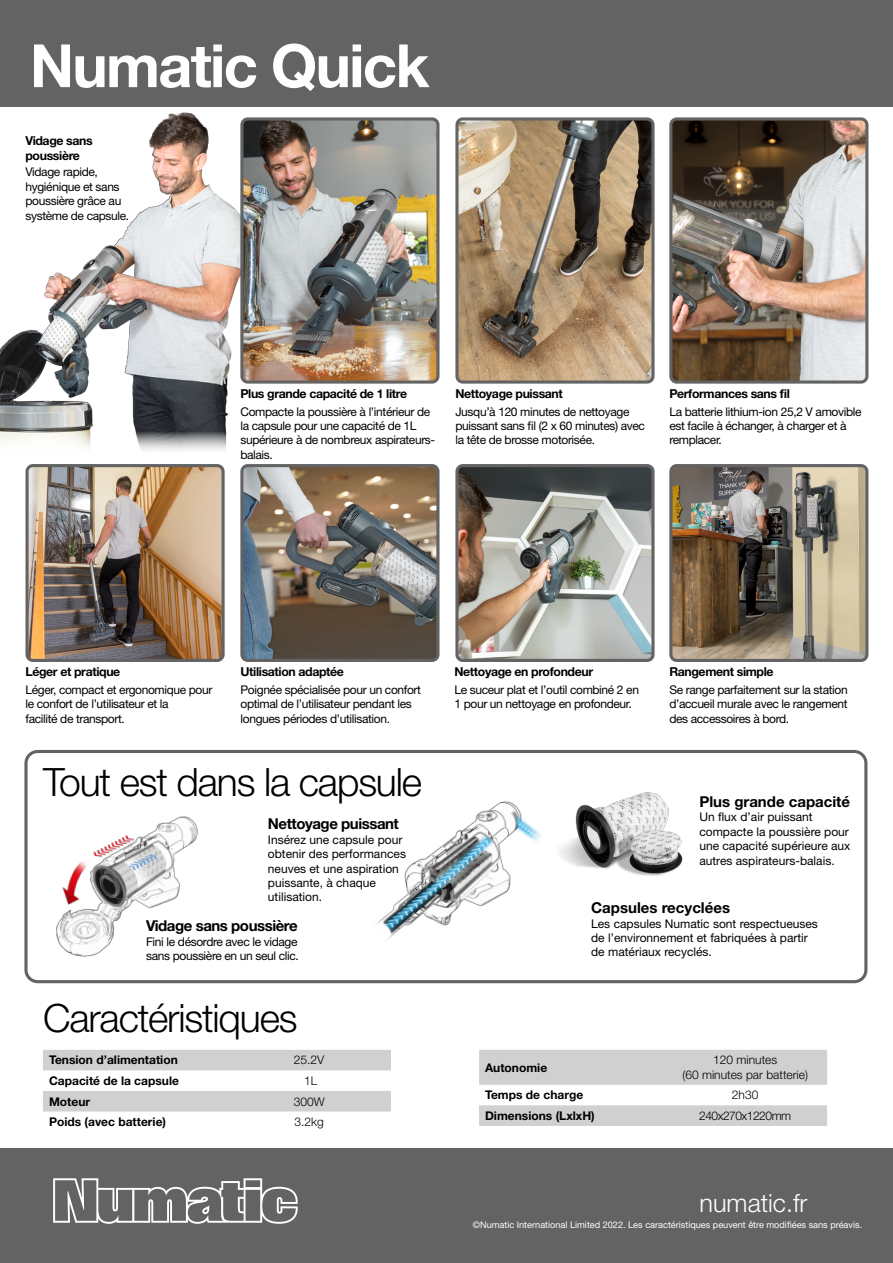
<style>
.page{position:relative;width:893px;height:1263px;background:#fff}
.page>*{position:absolute;margin:0;border:0;box-sizing:border-box;transform-origin:0 0}
.t1{font:700 59.7px "Helvetica Neue LT Pro";letter-spacing:-.03em;color:#fff}
.t2{font:300 39.15px "Helvetica Neue LT Pro";letter-spacing:-.03em;color:#000}
.t3{font:300 25.2px "Helvetica Neue LT Pro";color:#fff}
.t4{font:700 15px "Helvetica Neue LT Pro";letter-spacing:-.03em;color:#000}
.t5{font:700 15px "Helvetica Neue LT Pro";color:#000}
.t6{font:700 12.3px/14.7px "Helvetica Neue LT Pro";letter-spacing:-.03em;color:#000}
.t7{font:12px/14.4px "Helvetica Neue LT Pro";letter-spacing:-.03em;color:#000}
.t8{font:12px/14.4px "Helvetica Neue LT Pro";color:#000}
.t9{font:700 12px "Helvetica Neue LT Pro";color:#000}
.t10{font:300 12px/14.4px "Helvetica Neue LT Pro";color:#000;text-align:center}
.t11{font:300 12px "Helvetica Neue LT Pro";letter-spacing:-.04em;color:#000}
.t12{font:9.15px "Helvetica Neue LT Pro";color:#fff}
</style>
<div class="page">
<img style="left:0;top:106px;width:254px;height:344px">
<div style="left:24px;top:750px;width:843px;height:233px;border:3px solid #646363;border-radius:12px"></div>
<img style="left:30px;top:468px;width:191px;height:190px">
<div style="left:26px;top:464px;width:199px;height:198px;border:3px solid #646363;border-radius:6px"></div>
<img style="left:244px;top:121px;width:191px;height:259px">
<div style="left:240px;top:117px;width:199px;height:267px;border:3px solid #646363;border-radius:6px"></div>
<img style="left:244px;top:468px;width:191px;height:190px">
<div style="left:240px;top:464px;width:199px;height:198px;border:3px solid #646363;border-radius:6px"></div>
<img style="left:459px;top:121px;width:192px;height:259px">
<div style="left:455px;top:117px;width:200px;height:267px;border:3px solid #646363;border-radius:6px"></div>
<img style="left:459px;top:468px;width:192px;height:190px">
<div style="left:455px;top:464px;width:200px;height:198px;border:3px solid #646363;border-radius:6px"></div>
<img style="left:673px;top:121px;width:191px;height:259px">
<div style="left:669px;top:117px;width:199px;height:267px;border:3px solid #646363;border-radius:6px"></div>
<img style="left:673px;top:468px;width:191px;height:190px">
<div style="left:669px;top:464px;width:199px;height:198px;border:3px solid #646363;border-radius:6px"></div>
<img style="left:56px;top:816px;width:142px;height:141px">
<img style="left:375px;top:801px;width:166px;height:139px">
<img style="left:559px;top:792px;width:124px;height:84px">
<svg style="left:43px;top:1050px;width:348px;height:61px"></svg>
<div style="left:0;top:0;width:893px;height:106px;background:#646363"></div>
<svg style="left:479px;top:1050px;width:348px;height:76px"></svg>
<div style="left:0;top:1148px;width:893px;height:115px;background:#646363"></div>
<svg style="left:53px;top:1178px;width:245px;height:46px"></svg>
<h1 class="t1" style="left:30px;top:29px;width:401px">Numatic Quick</h1>
<p class="t6" style="left:26px;top:133px;width:69px">Vidage sans poussière</p>
<p class="t7" style="left:26px;top:165px;width:105px">Vidage rapide, hygiénique et sans poussière grâce au système de capsule.</p>
<p class="t6" style="left:240px;top:386px;width:168px">Plus grande capacité de 1 litre</p>
<p class="t6" style="left:455px;top:386px;width:109px">Nettoyage puissant</p>
<p class="t6" style="left:669px;top:386px;width:122px">Performances sans fil</p>
<p class="t7" style="left:240px;top:404px;width:196px">Compacte la poussière à l’intérieur de la capsule pour une capacité de 1L supérieure à de nombreux aspirateurs&shy;balais.</p>
<p class="t7" style="left:669px;top:404px;width:194px">La batterie lithium-ion 25,2 V amovible est facile à échanger, à charger et à remplacer.</p>
<p class="t7" style="left:455px;top:404px;width:191px">Jusqu’à 120 minutes de nettoyage puissant sans fil (2 x 60 minutes) avec la tête de brosse motorisée.</p>
<p class="t6" style="left:26px;top:664px;width:96px">Léger et pratique</p>
<p class="t6" style="left:241px;top:664px;width:105px">Utilisation adaptée</p>
<p class="t6" style="left:454px;top:664px;width:140px">Nettoyage en profondeur</p>
<p class="t7" style="left:241px;top:682px;width:182px">Poignée spécialisée pour un confort optimal de l’utilisateur pendant les longues périodes d’utilisation.</p>
<p class="t7" style="left:26px;top:682px;width:188px">Léger, compact et ergonomique pour le confort de l’utilisateur et la<br>facilité de transport.</p>
<p class="t7" style="left:454px;top:682px;width:186px">Le suceur plat et l’outil combiné 2 en<br>1 pour un nettoyage en profondeur.</p>
<p class="t6" style="left:669px;top:664px;width:106px">Rangement simple</p>
<p class="t7" style="left:669px;top:682px;width:180px;text-align:justify">Se range parfaitement sur la station d’accueil murale avec le rangement des accessoires à bord.</p>
<h2 class="t2" style="left:43px;top:758px;width:381px">Tout est dans la capsule</h2>
<p class="t4" style="left:268px;top:815px;width:132px">Nettoyage puissant</p>
<p class="t8" style="left:268px;top:832px;width:140px">Insérez une capsule pour obtenir des performances neuves et une aspiration puissante, à chaque utilisation.</p>
<p class="t4" style="left:146px;top:917px;width:153px">Vidage sans poussière</p>
<p class="t7" style="left:146px;top:934px;width:154px">Fini le désordre avec le vidage sans poussière en un seul clic.</p>
<h2 class="t2" style="left:43px;top:994px;width:256px">Caractéristiques</h2>
<p class="t9" style="left:49px;top:1053px;width:130px">Tension d’alimentation</p>
<p class="t10" style="left:294px;top:1053px;width:32px">25.2V</p>
<p class="t9" style="left:49px;top:1073px;width:131px">Capacité de la capsule</p>
<p class="t10" style="left:304px;top:1073px;width:15px">1L</p>
<p class="t9" style="left:49px;top:1094px;width:43px">Moteur</p>
<p class="t10" style="left:294px;top:1094px;width:32px">300W</p>
<p class="t9" style="left:49px;top:1114px;width:119px">Poids (avec batterie)</p>
<p class="t10" style="left:294px;top:1114px;width:31px">3.2kg</p>
<p class="t5" style="left:699px;top:792px;width:152px">Plus grande capacité</p>
<p class="t8" style="left:699px;top:809px;width:153px">Un flux d’air puissant compacte la poussière pour une capacité supérieure aux autres aspirateurs-balais.</p>
<p class="t5" style="left:591px;top:898px;width:140px">Capsules recyclées</p>
<p class="t8" style="left:591px;top:916px;width:228px">Les capsules Numatic sont respectueuses de l’environnement et fabriquées à partir de matériaux recyclés.</p>
<p class="t9" style="left:485px;top:1060px;width:64px">Autonomie</p>
<p class="t10" style="left:682px;top:1053px;width:127px">120 minutes<br>(60 minutes par batterie)</p>
<p class="t9" style="left:485px;top:1088px;width:100px">Temps de charge</p>
<p class="t10" style="left:732px;top:1088px;width:28px">2h30</p>
<p class="t9" style="left:485px;top:1108px;width:111px">Dimensions (LxlxH)</p>
<p class="t11" style="left:699px;top:1108px;width:94px">240x270x1220mm</p>
<h3 class="t3" style="left:699px;top:1188px;width:110px">numatic.fr</h3>
<p class="t12" style="left:473px;top:1219px;width:391px">©Numatic International Limited 2022. Les caractéristiques peuvent être modifiées sans préavis.</p>
</div>
